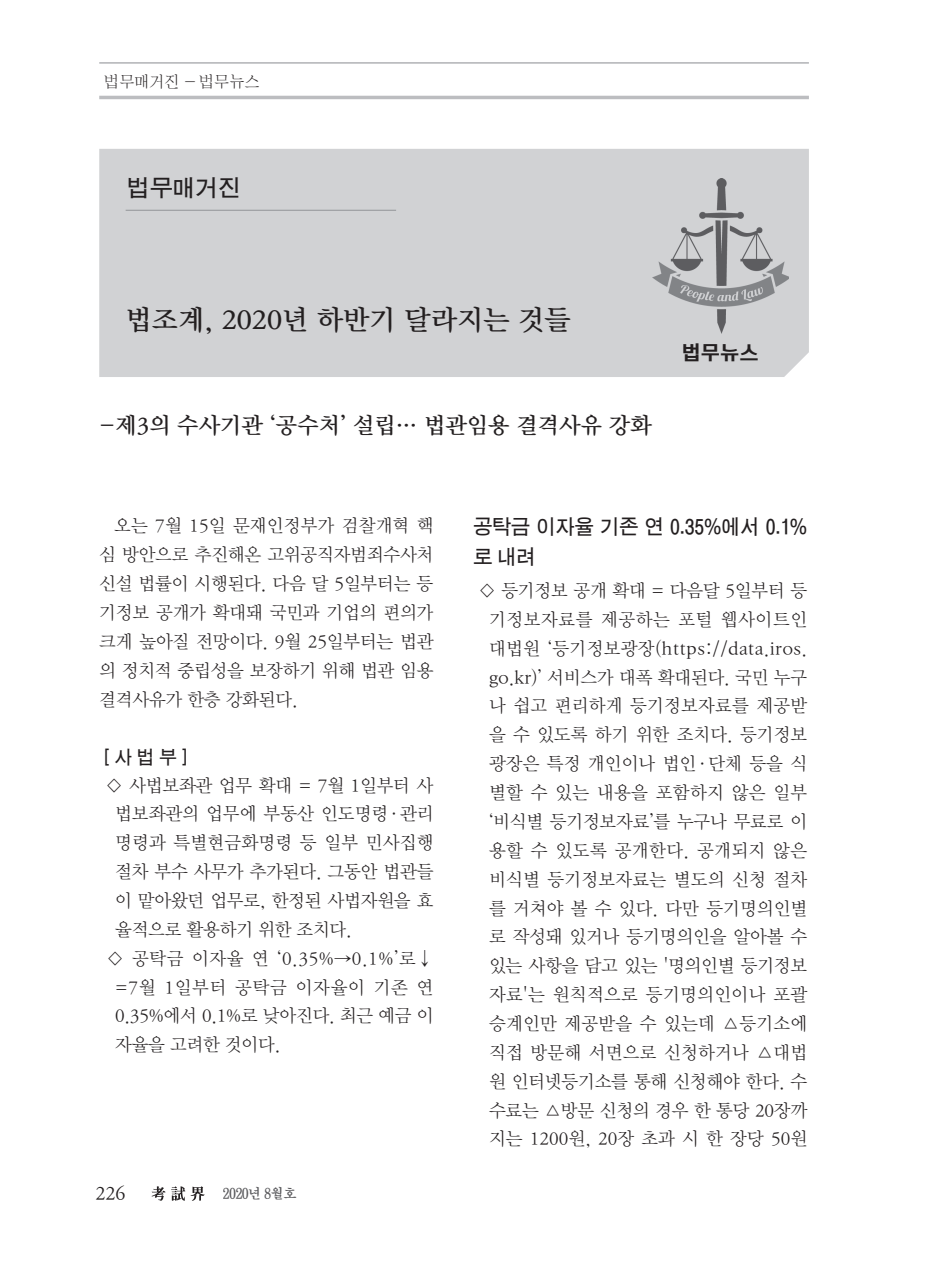
<style>
.page{position:relative;width:933px;height:1275px;background:#fff}
.page>*{position:absolute;margin:0;border:0;box-sizing:border-box;transform-origin:0 0}
.t1{font:28px "DX Nmu Std 40";color:#231f20}
.t2{font:22.75px "DX Nmu Std 40";color:#231f20}
.t3{font:22.75px "D Xgo Std 40";color:#231f20}
.t4{font:20.12px/29.8px "D Xgo Std 40";letter-spacing:-.01em;color:#231f20;scale:.95 1}
.t5{font:19.25px "DX Frty Std B";color:#231f20}
.t6{font:19.25px "DX Nmu Std 30";color:#231f20}
.t7{font:18.38px/28.9px "DX Nmu Std 20";color:#231f20;text-align:justify}
.t8{font:18.38px "DX Nmu Std 20";letter-spacing:.045em;color:#231f20}
.t9{font:18.38px "D Xgo Std 40";color:#231f20;scale:.95 1}
.t10{font:15.75px "DX Shnm Std";letter-spacing:-.01em;color:#231f20}
.t11{font:14px "D Xmu Std 40";letter-spacing:-.05em;color:#5a5a5d;scale:.95 1}
</style>
<div class="page">
<hr style="left:99px;top:96px;width:710px;height:3px;background:#bcbdc0">
<hr style="left:99px;top:62px;width:710px;height:2px;background:#bcbdc0">
<svg style="left:152px;top:1186px;width:13px;height:15px"></svg>
<svg style="left:171px;top:1186px;width:14px;height:15px"></svg>
<svg style="left:191px;top:1186px;width:14px;height:15px"></svg>
<div style="left:99px;top:149px;width:710px;height:228px;background:#d1d2d4"></div>
<hr style="left:126px;top:210px;width:270px;height:1px;background:#939598">
<img style="left:652px;top:178px;width:136px;height:155px">
<p class="t10" style="left:104px;top:74px;width:157px">법무매거진 - 법무뉴스</p>
<p class="t3" style="left:127px;top:177px;width:115px">법무매거진</p>
<h1 class="t1" style="left:126px;top:305px;width:446px">법조계, 2020년 하반기 달라지는 것들</h1>
<p class="t2" style="left:99px;top:414px;width:554px">-제3의 수사기관 ‘공수처’ 설립… 법관임용 결격사유 강화</p>
<p class="t5" style="left:681px;top:343px;width:78px">법무뉴스</p>
<p class="t7" style="left:99px;top:512px;width:336px;text-indent:15px">오는 7월 15일 문재인정부가 검찰개혁 핵 심 방안으로 추진해온 고위공직자범죄수사처 신설 법률이 시행된다. 다음 달 5일부터는 등 기정보 공개가 확대돼 국민과 기업의 편의가 크게 높아질 전망이다. 9월 25일부터는 법관 의 정치적 중립성을 보장하기 위해 법관 임용 결격사유가 한층 강화된다.</p>
<p class="t9" style="left:104px;top:747px;width:89px">[ 사 법 부 ]</p>
<p class="t7" style="left:106px;top:771px;width:329px">◇ 사법보좌관 업무 확대 = 7월 1일부터 사</p>
<p class="t7" style="left:115px;top:800px;width:320px">법보좌관의 업무에 부동산 인도명령·관리</p>
<p class="t7" style="left:115px;top:829px;width:320px">명령과 특별현금화명령 등 일부 민사집행</p>
<p class="t7" style="left:115px;top:858px;width:320px">절차 부수 사무가 추가된다. 그동안 법관들</p>
<p class="t7" style="left:115px;top:887px;width:320px">이 맡아왔던 업무로, 한정된 사법자원을 효</p>
<p class="t7" style="left:115px;top:915px;width:238px">율적으로 활용하기 위한 조치다.</p>
<p class="t7" style="left:107px;top:944px;width:328px">◇ 공탁금 이자율 연 ‘0.35%→0.1%’로↓</p>
<p class="t8" style="left:115px;top:978px;width:320px">=7월 1일부터 공탁금 이자율이 기존 연</p>
<p class="t7" style="left:115px;top:1002px;width:320px">0.35%에서 0.1%로 낮아진다. 최근 예금 이</p>
<p class="t7" style="left:115px;top:1031px;width:167px">자율을 고려한 것이다.</p>
<p class="t6" style="left:95px;top:1184px;width:31px">226</p>
<p class="t11" style="left:222px;top:1186px;width:80px">2020년 8월호</p>
<p class="t4" style="left:473px;top:513px;width:353px">공탁금 이자율 기존 연 0.35%에서 0.1% 로 내려</p>
<p class="t7" style="left:479px;top:576px;width:330px;text-align:center">◇ 등기정보 공개 확대 = 다음달 5일부터 등 기정보자료를 제공하는 포털 웹사이트인 대법원 ‘등기정보광장(https://data.iros. go.kr)’ 서비스가 대폭 확대된다. 국민 누구 나 쉽고 편리하게 등기정보자료를 제공받 을 수 있도록 하기 위한 조치다. 등기정보 광장은 특정 개인이나 법인·단체 등을 식 별할 수 있는 내용을 포함하지 않은 일부 ‘비식별 등기정보자료’를 누구나 무료로 이 용할 수 있도록 공개한다. 공개되지 않은 비식별 등기정보자료는 별도의 신청 절차 를 거쳐야 볼 수 있다. 다만 등기명의인별 로 작성돼 있거나 등기명의인을 알아볼 수 있는 사항을 담고 있는 '명의인별 등기정보 자료'는 원칙적으로 등기명의인이나 포괄 승계인만 제공받을 수 있는데 △등기소에 직접 방문해 서면으로 신청하거나 △대법 원 인터넷등기소를 통해 신청해야 한다. 수 수료는 △방문 신청의 경우 한 통당 20장까 지는 1200원, 20장 초과 시 한 장당 50원</p>
</div>
